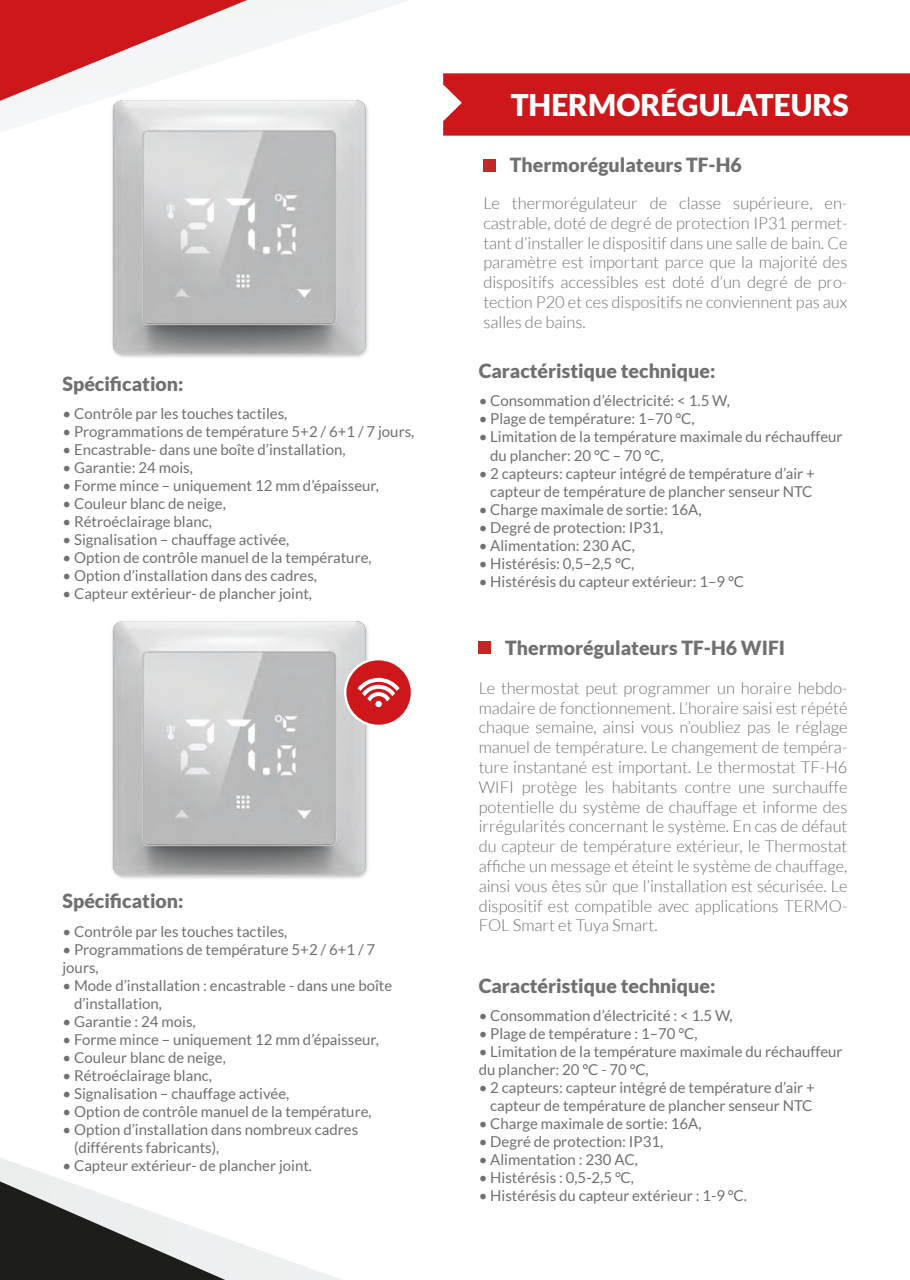
<style>
.page{position:relative;width:910px;height:1280px;background:#fff}
.page>*{position:absolute;margin:0;border:0;box-sizing:border-box;transform-origin:0 0}
.t1{font:900 30px "Lato";color:#fff}
.t2{font:900 19.5px "Lato";color:#70706f}
.t3{font:300 16.5px/19.8px "Lato";color:#70706f;text-align:justify}
.t4{font:15px/18px "Lato";color:#70706f}
</style>
<div class="page">
<svg style="left:0;top:0;width:496px;height:172px"></svg>
<svg style="left:0;top:0;width:247px;height:101px"></svg>
<svg style="left:0;top:1158px;width:341px;height:122px"></svg>
<svg style="left:0;top:1181px;width:225px;height:99px"></svg>
<svg style="left:425px;top:73px;width:485px;height:63px;background:#cf2427"></svg>
<div style="left:483px;top:160px;width:12px;height:12px;background:#c22925"></div>
<div style="left:479px;top:642px;width:12px;height:12px;background:#c22925"></div>
<img style="left:94px;top:92px;width:293px;height:266px">
<img style="left:112px;top:621px;width:256px;height:258px">
<svg style="left:344px;top:658px;width:67px;height:69px"></svg>
<h2 class="t2" style="left:63px;top:372px;width:123px">Spécification:</h2>
<p class="t4" style="left:63px;top:405px;width:226px">• Contrôle par les touches tactiles,</p>
<p class="t4" style="left:63px;top:423px;width:353px">• Programmations de température 5+2 / 6+1 / 7 jours,</p>
<p class="t4" style="left:63px;top:441px;width:285px">• Encastrable- dans une boîte d’installation,</p>
<p class="t4" style="left:63px;top:459px;width:132px">• Garantie: 24 mois,</p>
<p class="t4" style="left:63px;top:477px;width:318px">• Forme mince – uniquement 12 mm d’épaisseur,</p>
<p class="t4" style="left:63px;top:495px;width:165px">• Couleur blanc de neige,</p>
<p class="t4" style="left:63px;top:513px;width:151px">• Rétroéclairage blanc,</p>
<p class="t4" style="left:63px;top:531px;width:228px">• Signalisation – chauffage activée,</p>
<p class="t4" style="left:63px;top:549px;width:311px">• Option de contrôle manuel de la température,</p>
<p class="t4" style="left:63px;top:567px;width:256px">• Option d’installation dans des cadres,</p>
<p class="t4" style="left:63px;top:585px;width:251px">• Capteur extérieur- de plancher joint,</p>
<h2 class="t2" style="left:63px;top:890px;width:123px">Spécification:</h2>
<p class="t4" style="left:63px;top:922px;width:226px">• Contrôle par les touches tactiles,</p>
<p class="t4" style="left:63px;top:940px;width:314px">• Programmations de température 5+2 / 6+1 / 7 jours,</p>
<p class="t4" style="left:74px;top:976px;width:320px;text-indent:-12px">• Mode d’installation : encastrable - dans une boîte d’installation,</p>
<p class="t4" style="left:63px;top:1012px;width:135px">• Garantie : 24 mois,</p>
<p class="t4" style="left:63px;top:1030px;width:318px">• Forme mince – uniquement 12 mm d’épaisseur,</p>
<p class="t4" style="left:63px;top:1048px;width:165px">• Couleur blanc de neige,</p>
<p class="t4" style="left:63px;top:1066px;width:151px">• Rétroéclairage blanc,</p>
<p class="t4" style="left:63px;top:1084px;width:228px">• Signalisation – chauffage activée,</p>
<p class="t4" style="left:63px;top:1102px;width:311px">• Option de contrôle manuel de la température,</p>
<p class="t4" style="left:74px;top:1120px;width:286px;text-indent:-12px">• Option d’installation dans nombreux cadres (différents fabricants),</p>
<p class="t4" style="left:63px;top:1156px;width:251px">• Capteur extérieur- de plancher joint.</p>
<h1 class="t1" style="left:511px;top:88px;width:339px">THERMORÉGULATEURS</h1>
<h2 class="t2" style="left:510px;top:153px;width:233px">Thermorégulateurs TF-H6</h2>
<p class="t3" style="left:483px;top:193px;width:366px">Le thermorégulateur de classe supérieure, en&shy;castrable, doté de degré de protection IP31 permet&shy;tant d’installer le dispositif dans une salle de bain. Ce paramètre est important parce que la majorité des dispositifs accessibles est doté d’un degré de pro&shy;tection P20 et ces dispositifs ne conviennent pas aux salles de bains.</p>
<h2 class="t2" style="left:479px;top:359px;width:238px">Caractéristique technique:</h2>
<p class="t4" style="left:479px;top:392px;width:253px">• Consommation d’électricité: &lt; 1.5 W,</p>
<p class="t4" style="left:479px;top:410px;width:217px">• Plage de température: 1–70 °C,</p>
<p class="t4" style="left:490px;top:428px;width:354px;text-indent:-12px">• Limitation de la température maximale du réchauffeur du plancher: 20 °C – 70 °C,</p>
<p class="t4" style="left:479px;top:464px;width:338px;text-align:right">• 2 capteurs: capteur intégré de température d’air + capteur de température de plancher senseur NTC</p>
<p class="t4" style="left:479px;top:500px;width:224px">• Charge maximale de sortie: 16A,</p>
<p class="t4" style="left:479px;top:518px;width:186px">• Degré de protection: IP31,</p>
<p class="t4" style="left:479px;top:536px;width:158px">• Alimentation: 230 AC,</p>
<p class="t4" style="left:479px;top:554px;width:157px">• Histérésis: 0,5–2,5 °C,</p>
<p class="t4" style="left:479px;top:572px;width:267px">• Histérésis du capteur extérieur: 1–9 °C</p>
<h2 class="t2" style="left:505px;top:636px;width:281px">Thermorégulateurs TF-H6 WIFI</h2>
<p class="t3" style="left:479px;top:678px;width:370px">Le thermostat peut programmer un horaire hebdo&shy;madaire de fonctionnement. L’horaire saisi est répété chaque semaine, ainsi vous n’oubliez pas le réglage manuel de température. Le changement de tempéra&shy;ture instantané est important. Le thermostat TF-H6<br>WIFI protège les habitants contre une surchauffe potentielle du système de chauffage et informe des irrégularités concernant le système. En cas de défaut du capteur de température extérieur, le Thermostat affiche un message et éteint le système de chauffage, ainsi vous êtes sûr que l’installation est sécurisée. Le dispositif est compatible avec applications TERMO-FOL Smart et Tuya Smart.</p>
<h2 class="t2" style="left:479px;top:974px;width:238px">Caractéristique technique:</h2>
<p class="t4" style="left:479px;top:1007px;width:256px">• Consommation d’électricité : &lt; 1.5 W,</p>
<p class="t4" style="left:479px;top:1025px;width:220px">• Plage de température : 1–70 °C,</p>
<p class="t4" style="left:479px;top:1043px;width:366px">• Limitation de la température maximale du réchauffeur du plancher: 20 °C - 70 °C,</p>
<p class="t4" style="left:479px;top:1079px;width:338px;text-align:right">• 2 capteurs: capteur intégré de température d’air + capteur de température de plancher senseur NTC</p>
<p class="t4" style="left:479px;top:1115px;width:224px">• Charge maximale de sortie: 16A,</p>
<p class="t4" style="left:479px;top:1133px;width:186px">• Degré de protection: IP31,</p>
<p class="t4" style="left:479px;top:1151px;width:161px">• Alimentation : 230 AC,</p>
<p class="t4" style="left:479px;top:1169px;width:157px">• Histérésis : 0,5-2,5 °C,</p>
<p class="t4" style="left:479px;top:1187px;width:270px">• Histérésis du capteur extérieur : 1-9 °C.</p>
</div>
